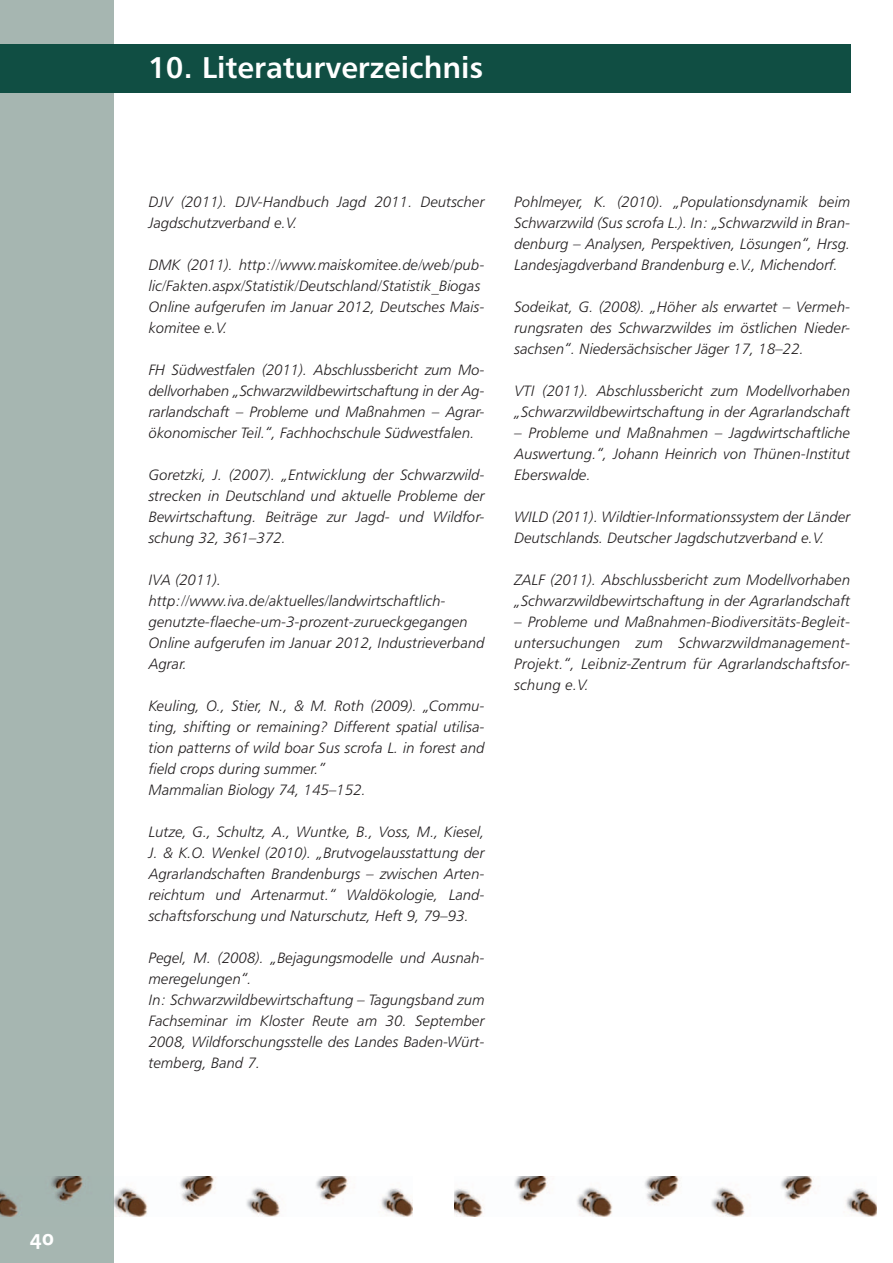
<style>
.page{position:relative;width:893px;height:1263px;background:#fff}
.page>*{position:absolute;margin:0;border:0;box-sizing:border-box;transform-origin:0 0}
.t1{font:30px "Humanist 777 BT Bold B";color:#fff}
.t2{font:700 21px "Frutiger Linotype";color:#fff}
.t3{font:15px/21px "Humanist 777 BT Light Italic B";color:#231f20}
</style>
<div class="page">
<div style="left:0;top:0;width:114px;height:1263px;background:#a6b6b1"></div>
<div style="left:0;top:44px;width:850px;height:48px;background:#104e43"></div>
<img style="left:455px;top:1176px;width:422px;height:41px">
<img style="left:0;top:1176px;width:413px;height:41px">
<p class="t2" style="left:30px;top:1225px;width:26px">40</p>
<p class="t1" style="left:148px;top:48px;width:337px">10. Literaturverzeichnis</p>
<p class="t3" style="left:149px;top:191px;width:337px">DJV (2011). DJV-Handbuch Jagd 2011. Deutscher<br>Jagdschutzverband e.V.</p>
<p class="t3" style="left:149px;top:254px;width:337px">DMK (2011). http://www.maiskomitee.de/web/pub&shy;lic/Fakten.aspx/Statistik/Deutschland/Statistik_Biogas Online aufgerufen im Januar 2012, Deutsches Mais&shy;komitee e.V.</p>
<p class="t3" style="left:149px;top:359px;width:337px;text-align:justify">FH Südwestfalen (2011). Abschlussbericht zum Mo&shy;dellvorhaben „Schwarzwildbewirtschaftung in der Ag&shy;rarlandschaft – Probleme und Maßnahmen – Agrar&shy;ökonomischer Teil.“, Fachhochschule Südwestfalen.</p>
<p class="t3" style="left:149px;top:464px;width:337px;text-align:justify">Goretzki, J. (2007). „Entwicklung der Schwarzwild&shy;strecken in Deutschland und aktuelle Probleme der Bewirtschaftung. Beiträge zur Jagd- und Wildfor&shy;schung 32, 361–372.</p>
<p class="t3" style="left:149px;top:569px;width:337px">IVA (2011). http://www.iva.de/aktuelles/landwirtschaftlich&shy;genutzte-flaeche-um-3-prozent-zurueckgegangen Online aufgerufen im Januar 2012, Industrieverband Agrar.</p>
<p class="t3" style="left:149px;top:695px;width:337px">Keuling, O., Stier, N., &amp; M. Roth (2009). „Commu&shy;ting, shifting or remaining? Different spatial utilisa&shy;tion patterns of wild boar Sus scrofa L. in forest and field crops during summer.”<br>Mammalian Biology 74, 145–152.</p>
<p class="t3" style="left:149px;top:821px;width:337px;text-align:justify">Lutze, G., Schultz, A., Wuntke, B., Voss, M., Kiesel, J. &amp; K.O. Wenkel (2010). „Brutvogelausstattung der Agrarlandschaften Brandenburgs – zwischen Arten&shy;reichtum und Artenarmut.“ Waldökologie, Land&shy;schaftsforschung und Naturschutz, Heft 9, 79–93.</p>
<p class="t3" style="left:149px;top:947px;width:337px">Pegel, M. (2008). „Bejagungsmodelle und Ausnah&shy;meregelungen“.<br>In: Schwarzwildbewirtschaftung – Tagungsband zum Fachseminar im Kloster Reute am 30. September 2008, Wildforschungsstelle des Landes Baden-Würt&shy;temberg, Band 7.</p>
<p class="t3" style="left:514px;top:191px;width:337px;text-align:justify">Pohlmeyer, K. (2010). „Populationsdynamik beim Schwarzwild (Sus scrofa L.). In: „Schwarzwild in Bran&shy;denburg – Analysen, Perspektiven, Lösungen“, Hrsg.<br>Landesjagdverband Brandenburg e.V., Michendorf.</p>
<p class="t3" style="left:514px;top:296px;width:337px;text-align:justify">Sodeikat, G. (2008). „Höher als erwartet – Vermeh&shy;rungsraten des Schwarzwildes im östlichen Nieder&shy;sachsen“. Niedersächsischer Jäger 17, 18–22.</p>
<p class="t3" style="left:514px;top:380px;width:337px">VTI (2011). Abschlussbericht zum Modellvorhaben „Schwarzwildbewirtschaftung in der Agrarlandschaft</p>
<p class="t3" style="left:514px;top:422px;width:337px;text-align:justify">– Probleme und Maßnahmen – Jagdwirtschaftliche Auswertung.“, Johann Heinrich von Thünen-Institut Eberswalde.</p>
<p class="t3" style="left:514px;top:506px;width:337px">WILD (2011). Wildtier-Informationssystem der Länder<br>Deutschlands. Deutscher Jagdschutzverband e.V.</p>
<p class="t3" style="left:514px;top:569px;width:337px">ZALF (2011). Abschlussbericht zum Modellvorhaben „Schwarzwildbewirtschaftung in der Agrarlandschaft</p>
<p class="t3" style="left:514px;top:611px;width:337px;text-align:justify">– Probleme und Maßnahmen-Biodiversitäts-Begleit&shy;untersuchungen zum Schwarzwildmanagement-Projekt.“, Leibniz-Zentrum für Agrarlandschaftsfor&shy;schung e.V.</p>
</div>
